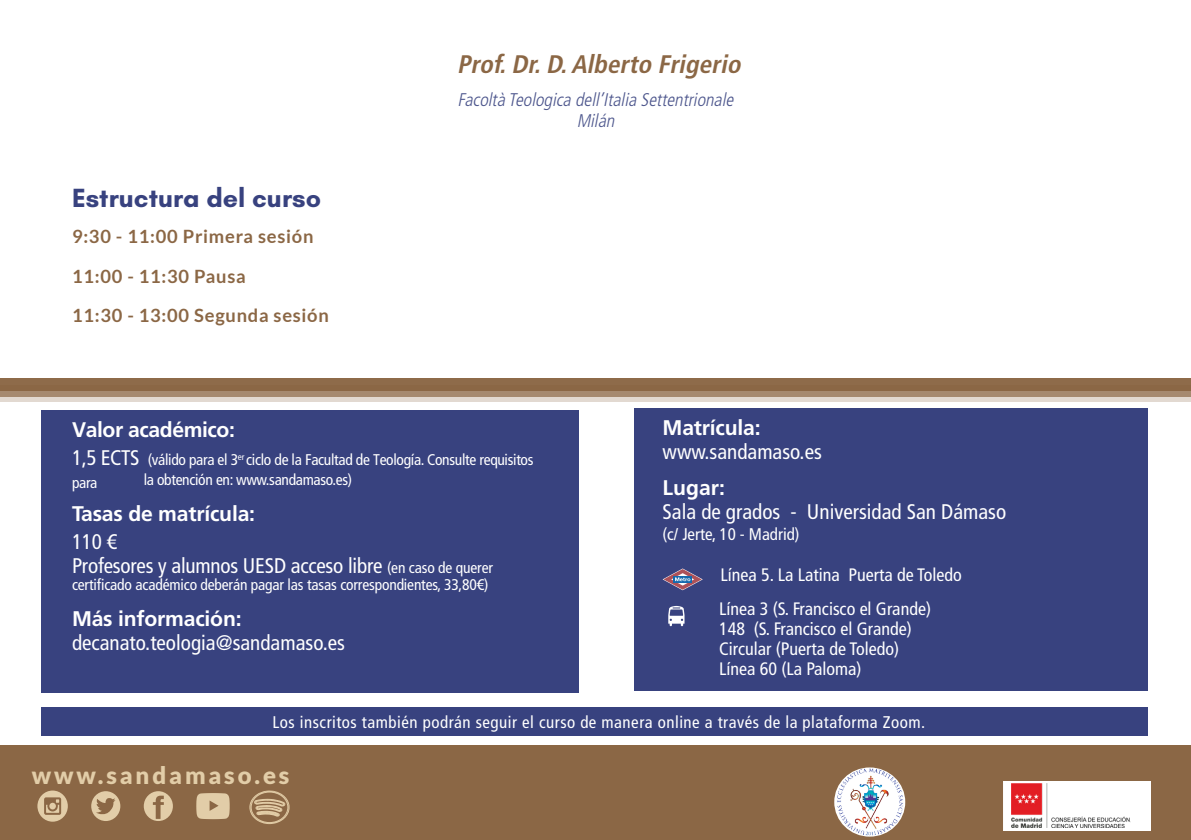
<style>
.page{position:relative;width:1191px;height:840px;background:#fff}
.page>*{position:absolute;margin:0;border:0;box-sizing:border-box;transform-origin:0 0}
.t1{font:700 26.8px "Glacial Indifference";color:#38427f}
.t2{font:italic 700 condensed 25.4px "Frutiger LT Std";color:#8b6745}
.t3{font:900 24px "Lato";letter-spacing:.12em;color:#e2cda8}
.titulares{font:condensed 21.2px/24px "Frutiger LT Std";letter-spacing:-.01em;color:#fff}
.titulares-2{font:700 21.2px "Frutiger LT Std";letter-spacing:-.01em;color:#fff}
.sub{font:condensed 21.2px "Frutiger LT Std";color:#fff}
.sub-2{font:700 21.2px "Frutiger LT Std";letter-spacing:-.02em;color:#fff}
.título{font:700 18.4px "Lato";letter-spacing:.04em;color:#8b6745}
.t4{font:italic 300 condensed 18.4px "Frutiger LT Std";color:#4c558c}
.t5{font:condensed 18px "Frutiger LT Std";color:#fff}
.t6{font:condensed 17px "Frutiger LT Std";letter-spacing:.03em;color:#fff}
.t7{font:condensed 17px "Frutiger LT Std";color:#fff}
.sub-3{font:condensed 15.6px/23px "Frutiger LT Std";letter-spacing:-.02em;color:#fff}
.titulares-3{font:condensed 15.6px "Frutiger LT Std";letter-spacing:-.01em;color:#fff}
.s1{font-size:21.2px}
.s2{font-size:15.6px}
</style>
<div class="page">
<div style="left:0;top:744px;width:1191px;height:95px;background:#8b6745"></div>
<img style="left:836px;top:767px;width:67px;height:67px">
<svg style="left:37px;top:790px;width:31px;height:31px"></svg>
<svg style="left:91px;top:791px;width:29px;height:29px"></svg>
<svg style="left:144px;top:791px;width:29px;height:29px"></svg>
<svg style="left:196px;top:793px;width:34px;height:25px"></svg>
<div style="left:1003px;top:781px;width:147px;height:49px;background:#fff"></div>
<img style="left:1011px;top:783px;width:119px;height:44px">
<div style="left:0;top:378px;width:1191px;height:8px;background:#8b6745"></div>
<div style="left:0;top:396px;width:1191px;height:5px;background:#e2d9d1"></div>
<div style="left:0;top:390px;width:1191px;height:6px;background:#a68a70"></div>
<div style="left:0;top:385px;width:1191px;height:5px;background:#8b6745"></div>
<div style="left:41px;top:410px;width:537px;height:282px;background:#38427f"></div>
<svg style="left:249px;top:790px;width:41px;height:34px"></svg>
<div style="left:634px;top:408px;width:514px;height:282px;background:#38427f"></div>
<svg style="left:662px;top:568px;width:41px;height:22px"></svg>
<svg style="left:668px;top:605px;width:16px;height:21px"></svg>
<div style="left:41px;top:706px;width:1107px;height:29px;background:#38427f"></div>
<p class="t1" style="left:72px;top:181px;width:250px">Estructura del curso</p>
<p class="título" style="left:72px;top:225px;width:243px">9:30 - 11:00 Primera sesión</p>
<p class="título" style="left:72px;top:265px;width:175px">11:00 - 11:30 Pausa</p>
<p class="título" style="left:72px;top:305px;width:258px">11:30 - 13:00 Segunda sesión</p>
<p class="t2" style="left:457px;top:49px;width:290px">Prof.Dr.D.Alberto Frigerio</p>
<p class="t4" style="left:457px;top:89px;width:281px">Facoltà Teologica dell’Italia Settentrionale</p>
<p class="t4" style="left:576px;top:110px;width:43px">Milán</p>
<p class="titulares-2" style="left:662px;top:415px;width:99px">Matrícula:</p>
<p class="sub" style="left:662px;top:439px;width:161px">www.sandamaso.es</p>
<p class="titulares-2" style="left:662px;top:474px;width:64px">Lugar:</p>
<p class="titulares" style="left:662px;top:499px;width:345px">Sala de grados - Universidad San Dámaso</p>
<p class="t7" style="left:662px;top:524px;width:139px">(c/ Jerte, 10 - Madrid)</p>
<p class="t5" style="left:720px;top:563px;width:243px">Línea 5. La Latina Puerta de Toledo</p>
<p class="t5" style="left:719px;top:597px;width:213px">Línea 3 (S. Francisco el Grande)</p>
<p class="t5" style="left:719px;top:617px;width:194px">148 (S. Francisco el Grande)</p>
<p class="t5" style="left:719px;top:637px;width:181px">Circular (Puerta de Toledo)</p>
<p class="t5" style="left:719px;top:657px;width:144px">Línea 60 (La Paloma)</p>
<p class="t6" style="left:272px;top:711px;width:654px">Los inscritos también podrán seguir el curso de manera online a través de la plataforma Zoom.</p>
<p class="sub-2" style="left:72px;top:417px;width:164px">Valor académico:</p>
<p class="sub-3" style="left:72px;top:448px;width:463px"><span class="s1">1,5 ECTS</span> (válido para el 3<sup>er</sup> ciclo de la Facultad de Teología. Consulte requisitos para</p>
<p class="sub-3" style="left:144px;top:467px;width:210px">la obtención en: www.sandamaso.es)</p>
<p class="titulares-2" style="left:72px;top:500px;width:185px">Tasas de matrícula:</p>
<p class="titulares" style="left:72px;top:529px;width:422px">110 €<br>Profesores y alumnos UESD acceso libre <span class="s2">(en caso de querer</span></p>
<p class="titulares-3" style="left:72px;top:574px;width:418px">certificado académico deberán pagar las tasas correspondientes, 33,80€)</p>
<p class="titulares-2" style="left:72px;top:605px;width:171px">Más información:</p>
<p class="sub" style="left:72px;top:629px;width:274px">decanato.teologia@sandamaso.es</p>
<p class="t3" style="left:32px;top:760px;width:259px">www.sandamaso.es</p>
</div>
